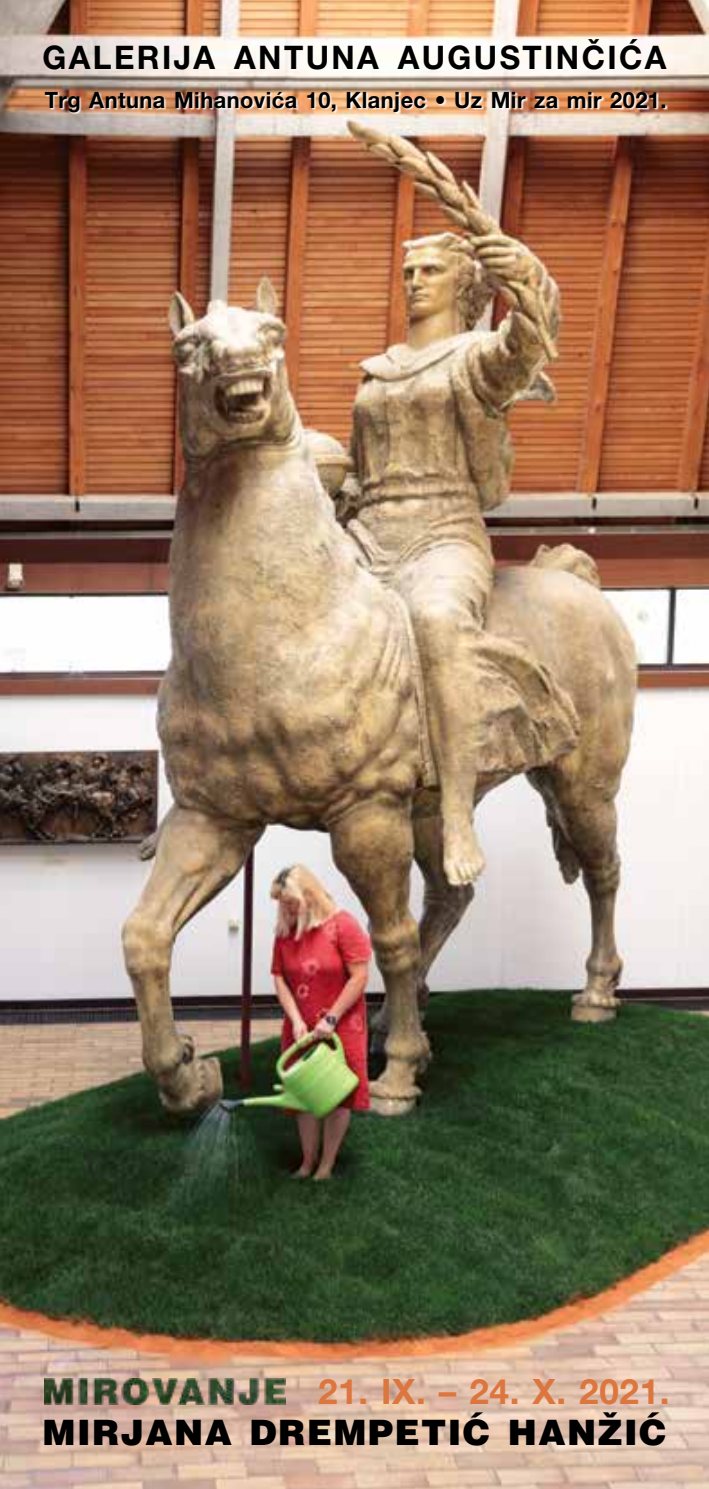
<style>
.page{position:relative;width:709px;height:1489px;background:#fff}
.page>*{position:absolute;margin:0;border:0;box-sizing:border-box;transform-origin:0 0}
.t1{font:900 35px "Helvetica";letter-spacing:.04em;color:#000}
.t2{font:700 35px "Helvetica";letter-spacing:.02em;color:#dc763e}
.t3{font:700 32.5px "Helvetica";letter-spacing:.075em;color:#000}
.t4{font:700 22.5px "Helvetica";letter-spacing:.02em;color:#000}
</style>
<div class="page">
<img style="left:0;top:0;width:709px;height:1488px">
<div style="left:44px;top:92px;width:623px;height:23px;background:#fff;opacity:.96"></div>
<img style="left:45px;top:1377px;width:240px;height:26px">
<h2 class="t3" style="left:43px;top:37px;width:625px">GALERIJA ANTUNA AUGUSTINČIĆA</h2>
<p class="t4" style="left:45px;top:86px;width:623px">Trg Antuna Mihanovića 10, Klanjec • Uz Mir za mir 2021.</p>
<h1 class="t2" style="left:318px;top:1369px;width:353px">21. IX. – 24. X. 2021.</h1>
<h1 class="t1" style="left:43px;top:1409px;width:625px">MIRJANA DREMPETIĆ HANŽIĆ</h1>
</div>
